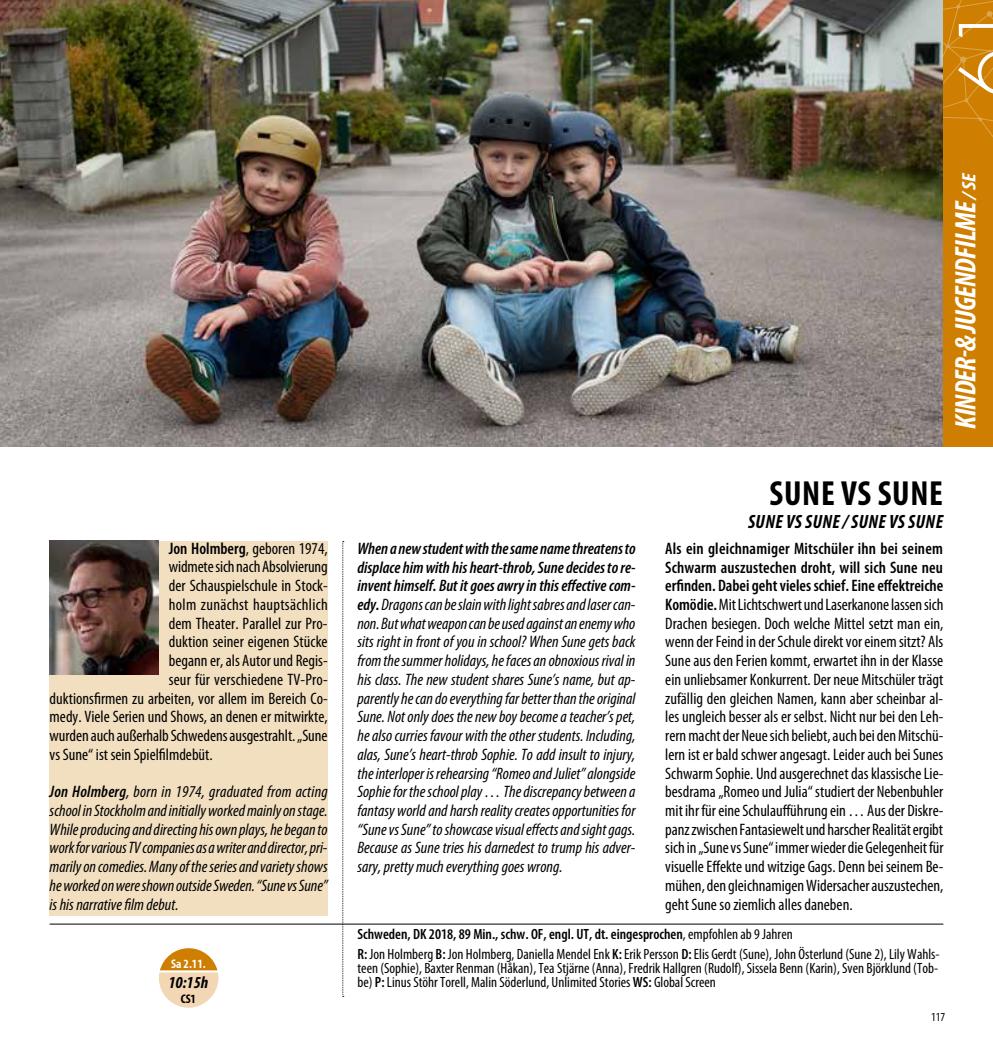
<style>
.page{position:relative;width:993px;height:1042px;background:#fff}
.page>*{position:absolute;margin:0;border:0;box-sizing:border-box;transform-origin:0 0}
.t1{font:700 condensed 35px "Myriad Pro";letter-spacing:.02em;color:#000}
.t2{font:italic 700 condensed 29.75px "Myriad Pro";color:#fff}
.t3{font:italic 700 condensed 19.25px "Myriad Pro";letter-spacing:.02em;color:#000}
.t4{font:italic 700 condensed 16.8px "Myriad Pro";color:#000}
.t5{font:condensed 16.62px/18.7px "Myriad Pro";color:#000;text-align:justify}
.t6{font:italic condensed 16.62px/18.7px "Myriad Pro";color:#000;text-align:justify}
.t7{font:condensed 16.62px "Myriad Pro";letter-spacing:.02em;color:#000}
.t8{font:condensed 14.88px/19.8px "Myriad Pro";color:#000}
.t9{font:700 condensed 12.6px "Myriad Pro";color:#fff}
.t10{font:700 condensed 12.6px "Myriad Pro";color:#000}
.t11{font:condensed 12.25px "Myriad Pro";color:#000}
.s1{font-weight:600}
.s2{font-size:19.43px}
</style>
<div class="page">
<hr style="left:50px;top:924px;width:893px;height:1px;background:#000">
<div style="left:50px;top:541px;width:277px;height:374px;background:#f2dfc0"></div>
<svg style="left:342px;top:541px;width:2px;height:456px"></svg>
<img style="left:50px;top:541px;width:109px;height:134px">
<svg style="left:159px;top:948px;width:59px;height:60px"></svg>
<img style="left:0;top:0;width:943px;height:446px">
<div style="left:943px;top:0;width:49px;height:446px;background:#ce7e00"></div>
<svg style="left:943px;top:0;width:49px;height:136px"></svg>
<p class="t5" style="left:169px;top:539px;width:160px"><span class="s1">Jon Holmberg</span>, geboren 1974,</p>
<p class="t5" style="left:169px;top:557px;width:160px">widmete sich nach Absolvierung</p>
<p class="t5" style="left:169px;top:576px;width:160px">der Schauspielschule in Stock-</p>
<p class="t7" style="left:169px;top:594px;width:160px">holm zunächst hauptsächlich</p>
<p class="t5" style="left:169px;top:613px;width:160px">dem Theater. Parallel zur Pro-</p>
<p class="t5" style="left:169px;top:632px;width:160px">duktion seiner eigenen Stücke</p>
<p class="t5" style="left:169px;top:651px;width:160px">begann er, als Autor und Regis-</p>
<p class="t5" style="left:169px;top:670px;width:160px">seur für verschiedene TV-Pro-</p>
<p class="t5" style="left:50px;top:688px;width:279px">duktionsfirmen zu arbeiten, vor allem im Bereich Co-</p>
<p class="t5" style="left:50px;top:707px;width:279px">medy. Viele Serien und Shows, an denen er mitwirkte,</p>
<p class="t5" style="left:50px;top:726px;width:279px">wurden auch außerhalb Schwedens ausgestrahlt. „Sune</p>
<p class="t5" style="left:50px;top:744px;width:164px">vs Sune“ ist sein Spielfilmdebüt.</p>
<p class="t6" style="left:50px;top:782px;width:279px"><span class="s1">Jon Holmberg</span>, born in 1974, graduated from acting school in Stockholm and initially worked mainly on stage.<br>While producing and directing his own plays, he began to work for various TV companies as a writer and director, pri&shy;marily on comedies. Many of the series and variety shows he worked on were shown outside Sweden. “Sune vs Sune” is his narrative film debut.</p>
<p class="t9" style="left:171px;top:955px;width:36px">Sa 2.11.</p>
<p class="t4" style="left:168px;top:972px;width:42px">10:15h</p>
<p class="t10" style="left:181px;top:990px;width:17px">CS1</p>
<h2 class="t2" style="left:946px;top:429px;width:258px;rotate:-90deg">KINDER-&amp; JUGENDFILME <span class="s2">/SE</span></h2>
<p class="t6" style="left:357px;top:539px;width:280px"><span class="s1">When a new student with the same name threatens to displace him with his heart-throb, Sune decides to re&shy;invent himself. But it goes awry in this effective com&shy;edy.</span> Dragons can be slain with light sabres and laser can&shy;non. But what weapon can be used against an enemy who sits right in front of you in school? When Sune gets back from the summer holidays, he faces an obnoxious rival in his class. The new student shares Sune’s name, but ap&shy;parently he can do everything far better than the original Sune. Not only does the new boy become a teacher’s pet, he also curries favour with the other students. Including, alas, Sune’s heart-throb Sophie. To add insult to injury, the interloper is rehearsing “Romeo and Juliet” alongside Sophie for the school play … The discrepancy between a fantasy world and harsh reality creates opportunities for “Sune vs Sune” to showcase visual effects and sight gags.<br>Because as Sune tries his darnedest to trump his adver&shy;sary, pretty much everything goes wrong.</p>
<h1 class="t1" style="left:769px;top:472px;width:175px">SUNE VS SUNE</h1>
<p class="t3" style="left:747px;top:510px;width:196px">SUNE VS SUNE / SUNE VS SUNE</p>
<p class="t5" style="left:665px;top:539px;width:280px"><span class="s1">Als ein gleichnamiger Mitschüler ihn bei seinem Schwarm auszustechen droht, will sich Sune neu erfinden. Dabei geht vieles schief. Eine effektreiche Komödie.</span> Mit Lichtschwert und Laserkanone lassen sich Drachen besiegen. Doch welche Mittel setzt man ein, wenn der Feind in der Schule direkt vor einem sitzt? Als Sune aus den Ferien kommt, erwartet ihn in der Klasse ein unliebsamer Konkurrent. Der neue Mitschüler trägt zufällig den gleichen Namen, kann aber scheinbar al&shy;les ungleich besser als er selbst. Nicht nur bei den Leh&shy;rern macht der Neue sich beliebt, auch bei den Mitschü&shy;lern ist er bald schwer angesagt. Leider auch bei Sunes Schwarm Sophie. Und ausgerechnet das klassische Lie&shy;besdrama „Romeo und Julia“ studiert der Nebenbuhler mit ihr für eine Schulaufführung ein … Aus der Diskre&shy;panz zwischen Fantasiewelt und harscher Realität ergibt sich in „Sune vs Sune“ immer wieder die Gelegenheit für visuelle Effekte und witzige Gags. Denn bei seinem Be&shy;mühen, den gleichnamigen Widersacher auszustechen, geht Sune so ziemlich alles daneben.</p>
<p class="t8" style="left:357px;top:924px;width:583px"><span class="s1">Schweden, DK 2018, 89 Min., schw. OF, engl. UT, dt. eingesprochen</span>, empfohlen ab 9 Jahren<br><span class="s1">R:</span> Jon Holmberg <span class="s1">B:</span> Jon Holmberg, Daniella Mendel Enk <span class="s1">K:</span> Erik Persson <span class="s1">D:</span> Elis Gerdt (Sune), John Österlund (Sune 2), Lily Wahls-</p>
<p class="t8" style="left:357px;top:961px;width:582px;line-height:14px">teen (Sophie), Baxter Renman (Håkan), Tea Stjärne (Anna), Fredrik Hallgren (Rudolf), Sissela Benn (Karin), Sven Björklund (Tob&shy;be) <span class="s1">P:</span> Linus Stöhr Torell, Malin Söderlund, Unlimited Stories <span class="s1">WS:</span> Global Screen</p>
<p class="t11" style="left:930px;top:1010px;width:16px">117</p>
</div>
